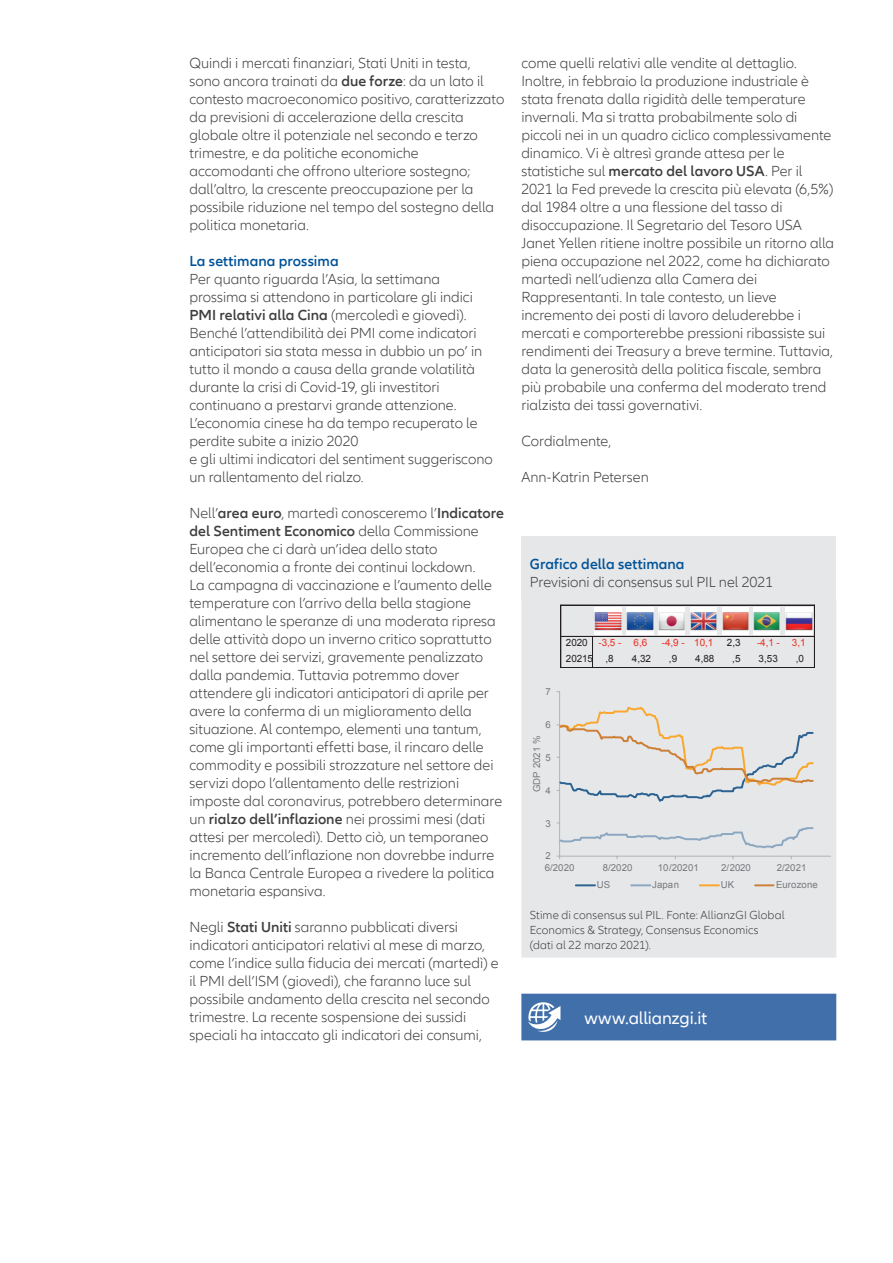
<style>
.page{position:relative;width:893px;height:1263px;background:#fff}
.page>*{position:absolute;margin:0;border:0;box-sizing:border-box;transform-origin:0 0}
.t1{font:18px "Allianz Neo";letter-spacing:-.01em;color:#fff}
.t2{font:300 15px/18px "Allianz Neo";color:#3e3e3f}
.t3{font:600 15px "Allianz Neo";letter-spacing:.005em;color:#015399}
.t4{font:300 12px/15px "Allianz Neo";letter-spacing:.005em;color:#3e3e3f}
.t5{font:10.05px "Arial";color:#ee2e23}
.t6{font:10.05px "Arial";color:#231f20}
.t7{font:9.6px "Arial";color:#76787b}
.s1{font-weight:600}
.s2{color:#231f20}
</style>
<div class="page">
<div style="left:521px;top:994px;width:315px;height:46px;background:#416faa"></div>
<div style="left:521px;top:536px;width:315px;height:63px;background:#e6e7e9"></div>
<div style="left:521px;top:599px;width:315px;height:358px;background:#e6e7e9"></div>
<hr style="left:559px;top:692px;width:1px;height:164px;background:#b2b3b7">
<hr style="left:560px;top:856px;width:271px;height:1px;background:#b2b3b7">
<svg style="left:557px;top:822px;width:258px;height:27px;background:#dee1e5"></svg>
<svg style="left:557px;top:705px;width:258px;height:99px;background:#e1dfdd"></svg>
<svg style="left:576px;top:884px;width:19px;height:2px"></svg>
<svg style="left:631px;top:884px;width:19px;height:2px"></svg>
<svg style="left:700px;top:884px;width:19px;height:2px"></svg>
<svg style="left:755px;top:884px;width:19px;height:2px"></svg>
<hr style="left:561px;top:605px;width:1px;height:63px;background:#231f20">
<hr style="left:814px;top:605px;width:1px;height:63px;background:#231f20">
<hr style="left:592px;top:636px;width:1px;height:32px;background:#231f20">
<hr style="left:561px;top:605px;width:253px;height:1px;background:#231f20">
<hr style="left:561px;top:636px;width:253px;height:1px;background:#231f20">
<hr style="left:561px;top:667px;width:253px;height:1px;background:#231f20">
<img style="left:595px;top:607px;width:26px;height:27px">
<img style="left:627px;top:607px;width:26px;height:27px">
<img style="left:658px;top:607px;width:26px;height:27px">
<img style="left:690px;top:607px;width:26px;height:27px">
<img style="left:722px;top:607px;width:27px;height:27px">
<img style="left:753px;top:607px;width:27px;height:27px">
<img style="left:786px;top:607px;width:26px;height:27px">
<p class="t2" style="left:189px;top:55px;width:316px">Quindi i mercati finanziari, Stati Uniti in testa, sono ancora trainati da <span class="s1">due forze</span>: da un lato il contesto macroeconomico positivo, caratterizzato da previsioni di accelerazione della crescita globale oltre il potenziale nel secondo e terzo trimestre, e da politiche economiche accomodanti che offrono ulteriore sostegno; dall’altro, la crescente preoccupazione per la possibile riduzione nel tempo del sostegno della politica monetaria.</p>
<p class="t3" style="left:189px;top:253px;width:151px">La settimana prossima</p>
<p class="t2" style="left:189px;top:271px;width:305px">Per quanto riguarda l’Asia, la settimana prossima si attendono in particolare gli indici <span class="s1">PMI relativi alla Cina</span> (mercoledì e giovedì).<br>Benché l’attendibilità dei PMI come indicatori anticipatori sia stata messa in dubbio un po’ in tutto il mondo a causa della grande volatilità durante la crisi di Covid-19, gli investitori continuano a prestarvi grande attenzione.<br>L’economia cinese ha da tempo recuperato le perdite subite a inizio 2020<br>e gli ultimi indicatori del sentiment suggeriscono un rallentamento del rialzo.</p>
<p class="t2" style="left:189px;top:505px;width:316px">Nell’<span class="s1">area euro</span>, martedì conosceremo l’<span class="s1">Indicatore del Sentiment Economico</span> della Commissione Europea che ci darà un’idea dello stato dell’economia a fronte dei continui lockdown.<br>La campagna di vaccinazione e l’aumento delle temperature con l’arrivo della bella stagione alimentano le speranze di una moderata ripresa delle attività dopo un inverno critico soprattutto nel settore dei servizi, gravemente penalizzato dalla pandemia. Tuttavia potremmo dover attendere gli indicatori anticipatori di aprile per avere la conferma di un miglioramento della situazione. Al contempo, elementi una tantum, come gli importanti effetti base, il rincaro delle commodity e possibili strozzature nel settore dei servizi dopo l’allentamento delle restrizioni imposte dal coronavirus, potrebbero determinare un <span class="s1">rialzo dell’inflazione</span> nei prossimi mesi (dati attesi per mercoledì). Detto ciò, un temporaneo incremento dell’inflazione non dovrebbe indurre la Banca Centrale Europea a rivedere la politica monetaria espansiva.</p>
<p class="t2" style="left:189px;top:919px;width:311px">Negli <span class="s1">Stati Uniti</span> saranno pubblicati diversi indicatori anticipatori relativi al mese di marzo, come l’indice sulla fiducia dei mercati (martedì) e il PMI dell’ISM (giovedì), che faranno luce sul possibile andamento della crescita nel secondo trimestre. La recente sospensione dei sussidi speciali ha intaccato gli indicatori dei consumi,</p>
<p class="t2" style="left:521px;top:55px;width:314px">come quelli relativi alle vendite al dettaglio.<br>Inoltre, in febbraio la produzione industriale è stata frenata dalla rigidità delle temperature invernali. Ma si tratta probabilmente solo di piccoli nei in un quadro ciclico complessivamente dinamico. Vi è altresì grande attesa per le statistiche sul <span class="s1">mercato del lavoro USA</span>. Per il 2021 la Fed prevede la crescita più elevata (6,5%) dal 1984 oltre a una flessione del tasso di disoccupazione. Il Segretario del Tesoro USA Janet Yellen ritiene inoltre possibile un ritorno alla piena occupazione nel 2022, come ha dichiarato martedì nell’udienza alla Camera dei Rappresentanti. In tale contesto, un lieve incremento dei posti di lavoro deluderebbe i mercati e comporterebbe pressioni ribassiste sui rendimenti dei Treasury a breve termine. Tuttavia, data la generosità della politica fiscale, sembra più probabile una conferma del moderato trend rialzista dei tassi governativi.</p>
<p class="t2" style="left:521px;top:433px;width:91px">Cordialmente,</p>
<p class="t2" style="left:521px;top:469px;width:129px">Ann-Katrin Petersen</p>
<p class="t3" style="left:530px;top:555px;width:156px">Grafico della settimana</p>
<p class="t2" style="left:530px;top:573px;width:245px">Previsioni di consensus sul PIL nel 2021</p>
<p class="t7" style="left:545px;top:685px;width:7px">7</p>
<p class="t7" style="left:545px;top:718px;width:7px">6</p>
<p class="t7" style="left:530px;top:792px;width:59px;rotate:-90deg">G D P 1202 %</p>
<p class="t7" style="left:545px;top:751px;width:7px">5</p>
<p class="t7" style="left:545px;top:784px;width:7px">4</p>
<p class="t7" style="left:545px;top:817px;width:7px">3</p>
<p class="t7" style="left:545px;top:850px;width:7px">2</p>
<p class="t5" style="left:566px;top:636px;width:83px"><span class="s2">2020</span> -3,5 - 6,6</p>
<p class="t5" style="left:662px;top:636px;width:53px">-4,9 - 10,1</p>
<p class="t6" style="left:727px;top:636px;width:15px">2,3</p>
<p class="t5" style="left:757px;top:636px;width:50px">-4,1 - 3,1</p>
<p class="t6" style="left:566px;top:652px;width:49px">20215 ,8</p>
<p class="t6" style="left:632px;top:652px;width:21px">4,32</p>
<p class="t6" style="left:669px;top:652px;width:10px">,9</p>
<p class="t6" style="left:695px;top:652px;width:21px">4,88</p>
<p class="t6" style="left:732px;top:652px;width:10px">,5</p>
<p class="t6" style="left:759px;top:652px;width:21px">3,53</p>
<p class="t6" style="left:796px;top:652px;width:10px">,0</p>
<p class="t7" style="left:545px;top:861px;width:31px">6/2020</p>
<p class="t7" style="left:603px;top:861px;width:31px">8/2020</p>
<p class="t7" style="left:658px;top:861px;width:43px">10/20201</p>
<p class="t7" style="left:721px;top:861px;width:31px">2/2020</p>
<p class="t7" style="left:777px;top:861px;width:31px">2/2021</p>
<p class="t7" style="left:597px;top:879px;width:15px">US</p>
<p class="t7" style="left:652px;top:879px;width:28px">Japan</p>
<p class="t7" style="left:721px;top:879px;width:15px">UK</p>
<p class="t7" style="left:776px;top:879px;width:43px">Eurozone</p>
<p class="t4" style="left:530px;top:908px;width:256px">Stime di consensus sul PIL. Fonte: AllianzGI Global<br>Economics &amp; Strategy, Consensus Economics (dati al 22 marzo 2021).</p>
<p class="t1" style="left:584px;top:1008px;width:124px">www.allianzgi.it</p>
</div>
